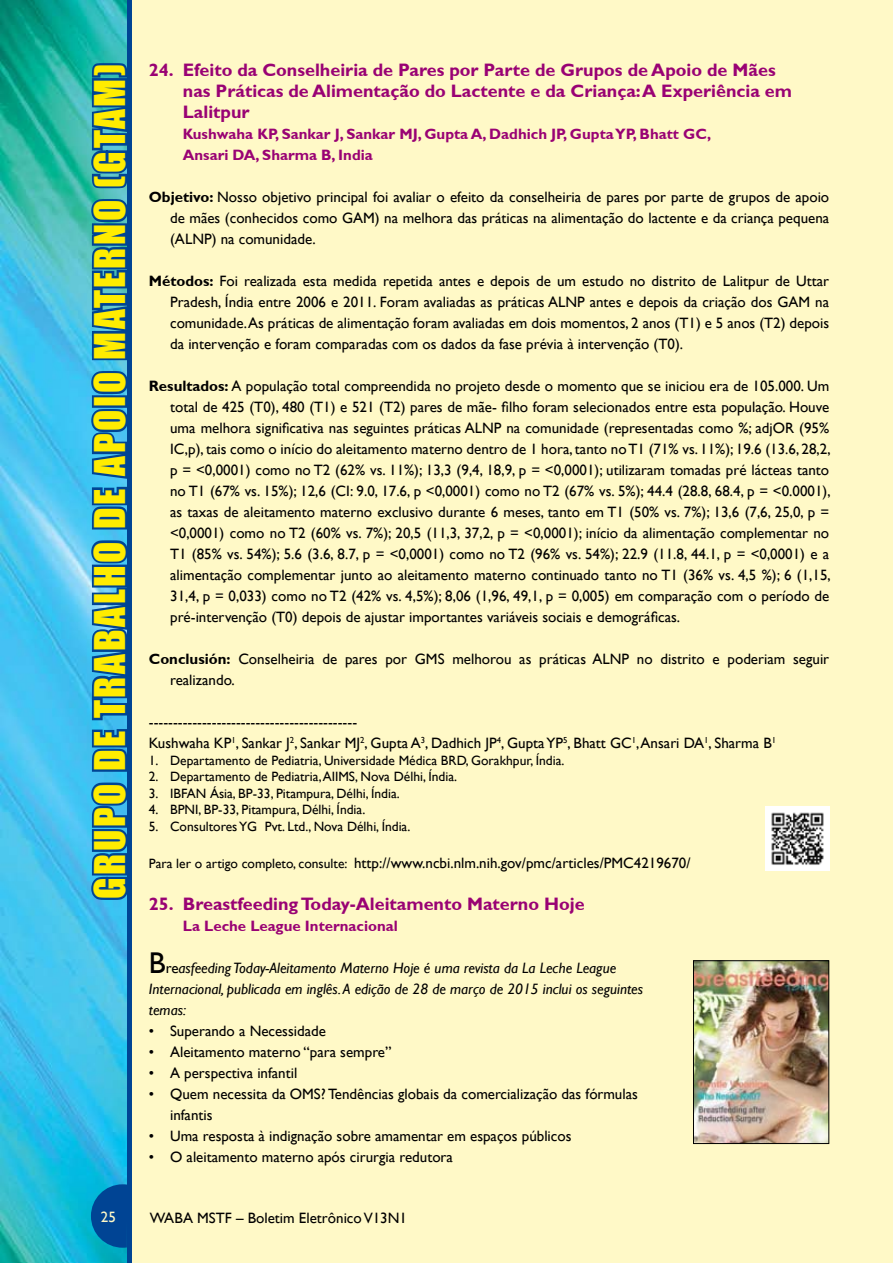
<style>
.page{position:relative;width:893px;height:1263px;background:#fff}
.page>*{position:absolute;margin:0;border:0;box-sizing:border-box;transform-origin:0 0}
.t1{font:39px "Impact";letter-spacing:.07em;color:#ffec00}
.t2{font:700 18px/21px "Gill Sans";color:#990274}
.t3{font:15px/21px "Gill Sans";color:#000;text-align:justify}
.t4{font:italic 15px/21px "Gill Sans";color:#000}
.t5{font:700 15px/21px "Gill Sans";color:#990274}
.t6{font:15px "Gill Sans";color:#fff9c7}
.t7{font:13.5px "Gill Sans";color:#000}
.s1{font-weight:700}
.s2{font-size:13.5px}
.s3{font-style:normal;font-size:30px}
.s4{font-style:normal}
</style>
<div class="page">
<img style="left:0;top:0;width:127px;height:1263px">
<div style="left:131px;top:0;width:762px;height:1263px;background:#fff9c7"></div>
<hr style="left:127px;top:0;width:4px;height:1263px;background:#004494">
<svg style="left:91px;top:1184px;width:36px;height:64px;background:#005a9f"></svg>
<svg style="left:37px;top:60px;width:95px;height:843px;background:#2e95c5"></svg>
<img style="left:765px;top:807px;width:64px;height:64px">
<img style="left:695px;top:962px;width:132px;height:180px">
<div style="left:693px;top:960px;width:136px;height:184px;border:1px solid #000"></div>
<h1 class="t1" style="left:79px;top:899px;width:837px;rotate:-90deg">Grupo de Trabalho de Apoio Materno (GTAM)</h1>
<p class="t2" style="left:183px;top:59px;width:611px;text-indent:-34px">24. Efeito da Conselheiria de Pares por Parte de Grupos de Apoio de Mães nas Práticas de Alimentação do Lactente e da Criança: A Experiência em<br>Lalitpur</p>
<p class="t5" style="left:183px;top:123px;width:530px">Kushwaha KP, Sankar J, Sankar MJ, Gupta A, Dadhich JP, Gupta YP, Bhatt GC,<br>Ansari DA, Sharma B, India</p>
<p class="t3" style="left:170px;top:187px;width:661px;text-indent:-21px"><span class="s1">Objetivo:</span> Nosso objetivo principal foi avaliar o efeito da conselheiria de pares por parte de grupos de apoio de mães (conhecidos como GAM) na melhora das práticas na alimentação do lactente e da criança pequena (ALNP) na comunidade.</p>
<p class="t3" style="left:170px;top:271px;width:661px;text-indent:-21px"><span class="s1">Métodos:</span> Foi realizada esta medida repetida antes e depois de um estudo no distrito de Lalitpur de Uttar Pradesh, Índia entre 2006 e 2011. Foram avaliadas as práticas ALNP antes e depois da criação dos GAM na comunidade.As práticas de alimentação foram avaliadas em dois momentos, 2 anos (T1) e 5 anos (T2) depois da intervenção e foram comparadas com os dados da fase prévia à intervenção (T0).</p>
<p class="t3" style="left:170px;top:376px;width:662px;text-indent:-21px"><span class="s1">Resultados:</span> A população total compreendida no projeto desde o momento que se iniciou era de 105.000. Um total de 425 (T0), 480 (T1) e 521 (T2) pares de mãe- filho foram selecionados entre esta população. Houve uma melhora significativa nas seguintes práticas ALNP na comunidade (representadas como %; adjOR (95% IC,p),tais como o início do aleitamento materno dentro de 1 hora,tanto noT1 (71% vs. 11%); 19.6 (13.6, 28,2, p = &lt;0,0001) como no T2 (62% vs. 11%); 13,3 (9,4, 18,9, p = &lt;0,0001); utilizaram tomadas pré lácteas tanto no T1 (67% vs. 15%); 12,6 (CI: 9.0, 17.6, p &lt;0,0001) como no T2 (67% vs. 5%); 44.4 (28.8, 68.4, p = &lt;0.0001), as taxas de aleitamento materno exclusivo durante 6 meses, tanto em T1 (50% vs. 7%); 13,6 (7,6, 25,0, p = &lt;0,0001) como no T2 (60% vs. 7%); 20,5 (11,3, 37,2, p = &lt;0,0001); início da alimentação complementar no T1 (85% vs. 54%); 5.6 (3.6, 8.7, p = &lt;0,0001) como no T2 (96% vs. 54%); 22.9 (11.8, 44.1, p = &lt;0,0001) e a alimentação complementar junto ao aleitamento materno continuado tanto no T1 (36% vs. 4,5 %); 6 (1,15, 31,4, p = 0,033) como no T2 (42% vs. 4,5%); 8,06 (1,96, 49,1, p = 0,005) em comparação com o período de pré-intervenção (T0) depois de ajustar importantes variáveis sociais e demográficas.</p>
<p class="t3" style="left:170px;top:649px;width:661px;text-indent:-21px"><span class="s1">Conclusión:</span> Conselheiria de pares por GMS melhorou as práticas ALNP no distrito e poderiam seguir realizando.</p>
<p class="t3" style="left:149px;top:712px;width:629px">-------------------------------------------<br>Kushwaha KP<sup>1</sup>, Sankar J<sup>2</sup>, Sankar MJ<sup>2</sup>, Gupta A<sup>3</sup>, Dadhich JP<sup>4</sup>, GuptaYP<sup>5</sup>, Bhatt GC<sup>1</sup>,Ansari DA<sup>1</sup>, Sharma B<sup>1</sup></p>
<p class="t7" style="left:149px;top:752px;width:417px">1. Departamento de Pediatria, Universidade Médica BRD, Gorakhpur, Índia.</p>
<p class="t7" style="left:149px;top:769px;width:310px">2. Departamento de Pediatria,AIIMS, Nova Délhi, Índia.</p>
<p class="t7" style="left:149px;top:785px;width:252px">3. IBFAN Ásia, BP-33, Pitampura, Délhi, Índia.</p>
<p class="t7" style="left:149px;top:802px;width:218px">4. BPNI, BP-33, Pitampura, Délhi, Índia.</p>
<p class="t7" style="left:149px;top:818px;width:263px">5. ConsultoresYG Pvt. Ltd., Nova Délhi, Índia.</p>
<p class="t3" style="left:149px;top:853px;width:543px"><span class="s2">Para ler o artigo completo, consulte:</span> http://www.ncbi.nlm.nih.gov/pmc/articles/PMC4219670/</p>
<p class="t2" style="left:149px;top:893px;width:437px">25. Breastfeeding Today-Aleitamento Materno Hoje</p>
<p class="t5" style="left:183px;top:915px;width:216px">La Leche League Internacional</p>
<p class="t4" style="left:149px;top:958px;width:496px"><span class="s3">B</span><span class="s4">re</span>asfeeding Today-Aleitamento Materno Hoje é uma revista da La Leche League<br>Internacional, publicada em inglês. A edição de 28 de março de 2015 inclui os seguintes temas:</p>
<p class="t3" style="left:149px;top:1021px;width:179px">• Superando a Necessidade</p>
<p class="t3" style="left:149px;top:1042px;width:244px">• Aleitamento materno “para sempre”</p>
<p class="t3" style="left:149px;top:1063px;width:150px">• A perspectiva infantil</p>
<p class="t3" style="left:170px;top:1084px;width:469px;text-indent:-21px">• Quem necessita da OMS? Tendências globais da comercialização das fórmulas infantis</p>
<p class="t3" style="left:149px;top:1126px;width:424px">• Uma resposta à indignação sobre amamentar em espaços públicos</p>
<p class="t3" style="left:149px;top:1147px;width:306px">• O aleitamento materno após cirurgia redutora</p>
<p class="t6" style="left:101px;top:1208px;width:15px">25</p>
<p class="t3" style="left:150px;top:1207px;width:259px">WABA MSTF – Boletim Eletrônico V13N1</p>
</div>
